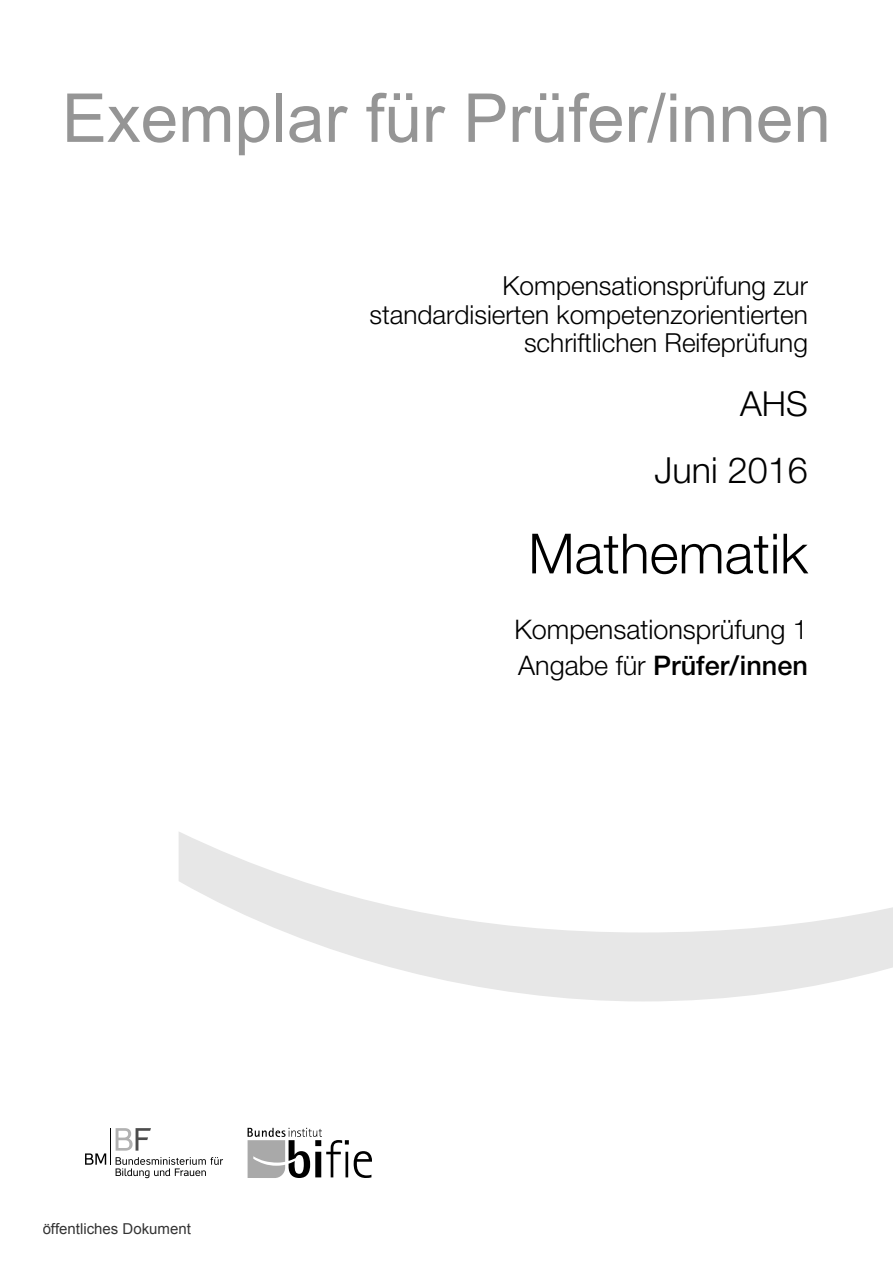
<style>
.page{position:relative;width:893px;height:1263px;background:#fff}
.page>*{position:absolute;margin:0;border:0;box-sizing:border-box;transform-origin:0 0}
.t1{font:67.5px "Arial";color:#959595}
.t2{font:300 55.5px "Helvetica Neue LT Std";color:#000}
.t3{font:300 36px "Helvetica Neue LT Std";color:#000}
.t4{font:300 34.5px "Helvetica Neue LT Std";color:#000}
.t5{font:300 27px/36px "Helvetica Neue LT Std";color:#000}
.t6{font:300 26.25px/28.5px "Helvetica Neue LT Std";color:#000;text-align:right}
.t7{font:15px "Arial";color:rgb(0 0 0/.8)}
.s1{font-weight:500}
</style>
<div class="page">
<svg style="left:179px;top:832px;width:714px;height:169px"></svg>
<svg style="left:248px;top:1128px;width:124px;height:50px"></svg>
<svg style="left:85px;top:1153px;width:21px;height:12px"></svg>
<svg style="left:116px;top:1128px;width:35px;height:23px"></svg>
<hr style="left:111px;top:1128px;width:1px;height:37px;background:#000">
<svg style="left:116px;top:1157px;width:107px;height:21px"></svg>
<h1 class="t1" style="left:62px;top:74px;width:771px">Exemplar für Prüfer/innen</h1>
<p class="t6" style="left:369px;top:271px;width:440px">Kompensationsprüfung zur standardisierten kompetenzorientierten schriftlichen Reifeprüfung</p>
<h3 class="t4" style="left:740px;top:382px;width:69px">AHS</h3>
<h3 class="t3" style="left:654px;top:449px;width:155px">Juni 2016</h3>
<h2 class="t2" style="left:528px;top:520px;width:281px">Mathematik</h2>
<p class="t7" style="left:43px;top:1219px;width:150px">öffentliches Dokument</p>
<p class="t5" style="left:514px;top:611px;width:295px">Kompensationsprüfung 1<br>Angabe für <span class="s1">Prüfer/innen</span></p>
</div>
